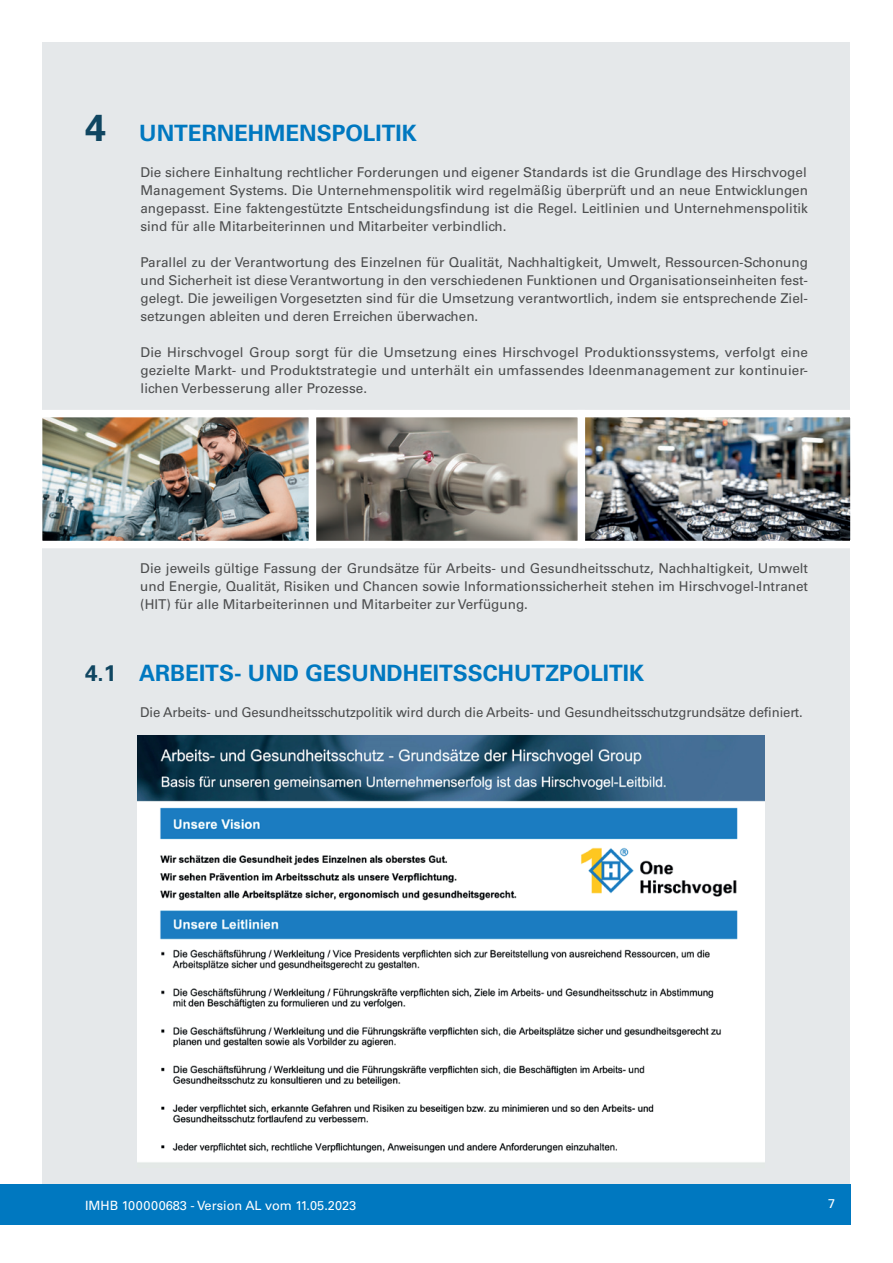
<style>
.page{position:relative;width:893px;height:1263px;background:#fff}
.page>*{position:absolute;margin:0;border:0;box-sizing:border-box;transform-origin:0 0}
.t1{font:700 22.5px "Univers LT Pro 65";color:#0078c0}
.t2{font:13.5px/18px "Univers LT Pro 55 Roman";color:#4b4c4d;text-align:justify}
.t3{font:12.75px "Univers LT Pro 55 Roman";color:#fff}
.s1{font-size:37.5px;color:#104661}
.s2{color:#104661}
</style>
<div class="page">
<div style="left:43px;top:43px;width:807px;height:1180px;background:#e5e8ea"></div>
<div style="left:0;top:1184px;width:850px;height:41px;background:#0078c0"></div>
<img style="left:586px;top:419px;width:263px;height:120px">
<div style="left:577px;top:410px;width:281px;height:138px;border:8px solid #fff"></div>
<svg style="left:318px;top:419px;width:258px;height:120px;background:#868078"></svg>
<div style="left:309px;top:410px;width:276px;height:138px;border:8px solid #fff"></div>
<img style="left:44px;top:419px;width:263px;height:120px">
<div style="left:35px;top:410px;width:281px;height:138px;border:8px solid #fff"></div>
<img style="left:137px;top:735px;width:627px;height:427px">
<h1 class="t1" style="left:85px;top:117px;width:333px"><span class="s1">4</span> UNTERNEHMENSPOLITIK</h1>
<p class="t2" style="left:140px;top:163px;width:669px">Die sichere Einhaltung rechtlicher Forderungen und eigener Standards ist die Grundlage des Hirschvogel Management Systems. Die Unternehmenspolitik wird regelmäßig überprüft und an neue Entwicklungen angepasst. Eine faktengestützte Entscheidungsfindung ist die Regel. Leitlinien und Unternehmenspolitik sind für alle Mitarbeiterinnen und Mitarbeiter verbindlich.</p>
<p class="t2" style="left:140px;top:253px;width:669px">Parallel zu der Verantwortung des Einzelnen für Qualität, Nachhaltigkeit, Umwelt, Ressourcen-Schonung und Sicherheit ist diese Verantwortung in den verschiedenen Funktionen und Organisationseinheiten fest&shy;gelegt. Die jeweiligen Vorgesetzten sind für die Umsetzung verantwortlich, indem sie entsprechende Ziel&shy;setzungen ableiten und deren Erreichen überwachen.</p>
<p class="t2" style="left:140px;top:343px;width:669px">Die Hirschvogel Group sorgt für die Umsetzung eines Hirschvogel Produktionssystems, verfolgt eine gezielte Markt- und Produktstrategie und unterhält ein umfassendes Ideenmanagement zur kontinuier&shy;lichen Verbesserung aller Prozesse.</p>
<p class="t2" style="left:140px;top:559px;width:669px">Die jeweils gültige Fassung der Grundsätze für Arbeits- und Gesundheitsschutz, Nachhaltigkeit, Umwelt und Energie, Qualität, Risiken und Chancen sowie Informationssicherheit stehen im Hirschvogel-Intranet (HIT) für alle Mitarbeiterinnen und Mitarbeiter zur Verfügung.</p>
<h1 class="t1" style="left:85px;top:657px;width:561px"><span class="s2">4.1</span> ARBEITS- UND GESUNDHEITSSCHUTZPOLITIK</h1>
<p class="t2" style="left:140px;top:703px;width:664px">Die Arbeits- und Gesundheitsschutzpolitik wird durch die Arbeits- und Gesundheitsschutzgrundsätze definiert.</p>
<p class="t3" style="left:85px;top:1196px;width:273px">IMHB 100000683 - Version AL vom 11.05.2023</p>
<p class="t3" style="left:828px;top:1194px;width:9px">7</p>
</div>
